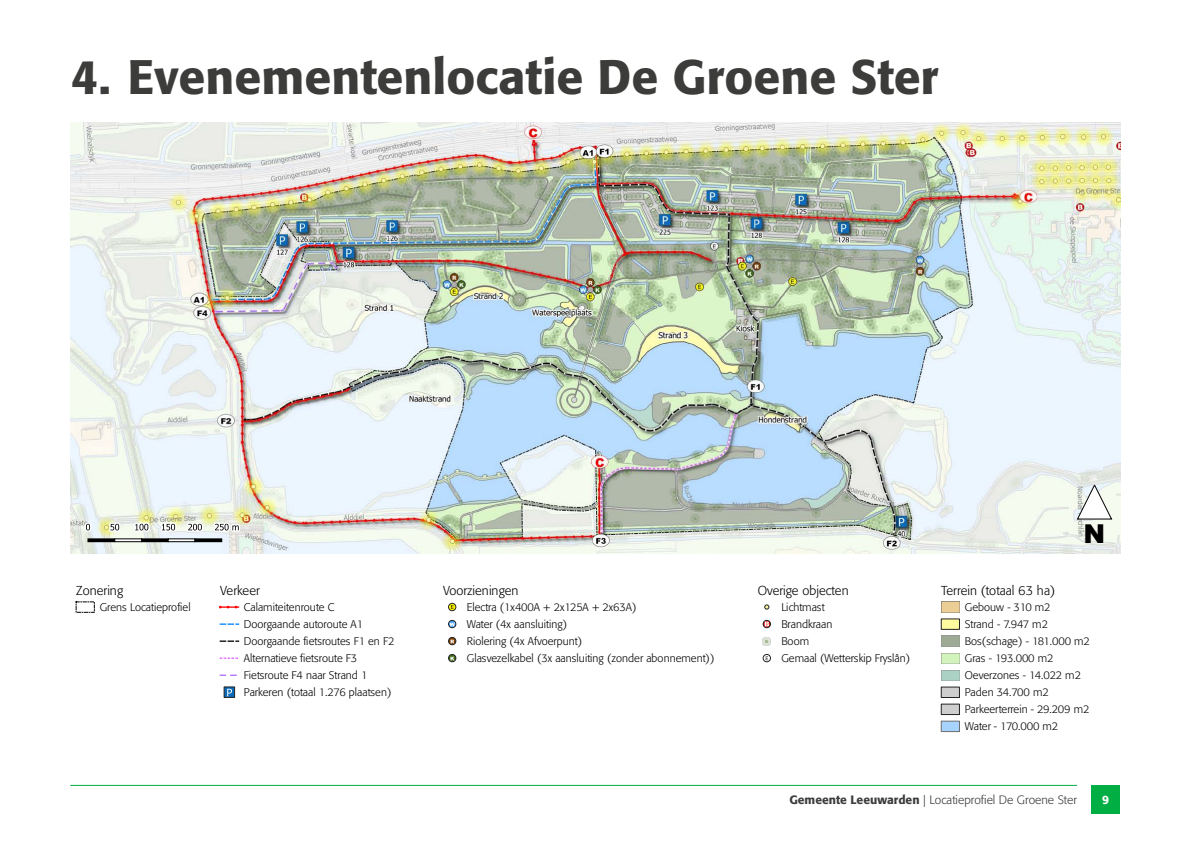
<style>
.page{position:relative;width:1191px;height:842px;background:#fff}
.page>*{position:absolute;margin:0;border:0;box-sizing:border-box;transform-origin:0 0}
.t1{font:500 48px "Formata";color:#3c3c3b}
.t2{font:26.1px "Arial Black Standaard";color:#000}
.t3{font:300 12.8px "Formata";letter-spacing:-.005em;color:#000}
.t4{font:300 12px "Formata";color:#3c3c3b}
.t5{font:500 12px "Formata";color:#fff}
.t6{font:300 11px/17px "Formata";color:#000}
.s1{font-weight:500}
</style>
<div class="page">
<div style="left:1091px;top:785px;width:29px;height:29px;background:#00ae43"></div>
<hr style="left:70px;top:785px;width:1007px;height:1px;background:#00ae43">
<img style="left:71px;top:122px;width:1049px;height:431px">
<div style="left:88px;top:538px;width:27px;height:4px;border:1px solid #000"></div>
<div style="left:114px;top:538px;width:28px;height:4px;border:1px solid #000"></div>
<div style="left:141px;top:538px;width:28px;height:4px;border:1px solid #000"></div>
<div style="left:168px;top:538px;width:27px;height:4px;border:1px solid #000"></div>
<div style="left:194px;top:538px;width:28px;height:4px;border:1px solid #000"></div>
<svg style="left:82px;top:520px;width:12px;height:14px"></svg>
<svg style="left:108px;top:520px;width:15px;height:14px"></svg>
<svg style="left:132px;top:520px;width:20px;height:14px"></svg>
<svg style="left:159px;top:520px;width:83px;height:14px"></svg>
<svg style="left:1076px;top:483px;width:36px;height:37px"></svg>
<div style="left:76px;top:601px;width:19px;height:12px;border:1px dashed #000"></div>
<img style="left:941px;top:602px;width:18px;height:10px">
<div style="left:941px;top:619px;width:18px;height:11px;background:#fffca0;border:1px solid #232323"></div>
<img style="left:941px;top:653px;width:18px;height:10px">
<img style="left:941px;top:670px;width:18px;height:10px">
<div style="left:941px;top:687px;width:18px;height:10px;background:#cecece"></div>
<div style="left:941px;top:704px;width:18px;height:10px;background:#cecece"></div>
<div style="left:941px;top:721px;width:18px;height:10px;background:#a7d3ff;border:1px solid #6c6c6c"></div>
<svg style="left:219px;top:606px;width:19px;height:2px"></svg>
<svg style="left:220px;top:623px;width:18px;height:2px"></svg>
<svg style="left:220px;top:640px;width:18px;height:2px"></svg>
<svg style="left:220px;top:657px;width:18px;height:2px"></svg>
<svg style="left:220px;top:674px;width:17px;height:2px"></svg>
<div style="left:224px;top:687px;width:11px;height:10px;background:#0b6bba;border:1px solid #232323"></div>
<svg style="left:227px;top:689px;width:5px;height:7px"></svg>
<svg style="left:448px;top:603px;width:8px;height:8px"></svg>
<div style="left:448px;top:603px;width:8px;height:8px;border:1px solid #232323;border-radius:50%"></div>
<div style="left:448px;top:620px;width:8px;height:8px;border:1px solid #232323;border-radius:50%"></div>
<svg style="left:449px;top:623px;width:6px;height:3px"></svg>
<div style="left:448px;top:637px;width:8px;height:8px;border:1px solid #232323;border-radius:50%"></div>
<svg style="left:450px;top:640px;width:4px;height:3px"></svg>
<div style="left:448px;top:654px;width:8px;height:8px;border:1px solid #232323;border-radius:50%"></div>
<svg style="left:764px;top:605px;width:5px;height:4px"></svg>
<div style="left:763px;top:620px;width:7px;height:8px;border:1px solid #232323;border-radius:50%"></div>
<svg style="left:764px;top:622px;width:5px;height:4px"></svg>
<svg style="left:763px;top:637px;width:7px;height:8px"></svg>
<div style="left:763px;top:654px;width:7px;height:8px;border:1px solid #232323;border-radius:50%"></div>
<svg style="left:765px;top:656px;width:3px;height:4px"></svg>
<h1 class="t1" style="left:71px;top:47px;width:869px">4. Evenementenlocatie De Groene Ster</h1>
<h2 class="t2" style="left:1083px;top:514px;width:23px">N</h2>
<p class="t3" style="left:76px;top:585px;width:49px">Zonering</p>
<p class="t6" style="left:100px;top:600px;width:92px">Grens Locatieprofiel</p>
<p class="t3" style="left:220px;top:585px;width:41px">Verkeer</p>
<p class="t6" style="left:244px;top:600px;width:152px">Calamiteitenroute C<br>Doorgaande autoroute A1<br>Doorgaande fietsroutes F1 en F2<br>Alternatieve fietsroute F3<br>Fietsroute F4 naar Strand 1<br>Parkeren (totaal 1.276 plaatsen)</p>
<p class="t3" style="left:443px;top:585px;width:77px">Voorzieningen</p>
<p class="t6" style="left:467px;top:600px;width:249px">Electra (1x400A + 2x125A + 2x63A)<br>Water (4x aansluiting)<br>Riolering (4x Afvoerpunt)<br>Glasvezelkabel (3x aansluiting (zonder abonnement))</p>
<p class="t3" style="left:757px;top:585px;width:92px">Overige objecten</p>
<p class="t6" style="left:781px;top:600px;width:130px">Lichtmast<br>Brandkraan<br>Boom<br>Gemaal (Wetterskip Fryslân)</p>
<p class="t3" style="left:941px;top:585px;width:115px">Terrein (totaal 63 ha)</p>
<p class="t6" style="left:964px;top:600px;width:127px">Gebouw - 310 m2<br>Strand - 7.947 m2<br>Bos(schage) - 181.000 m2<br>Gras - 193.000 m2<br>Oeverzones - 14.022 m2<br>Paden 34.700 m2<br>Parkeerterrein - 29.209 m2<br>Water - 170.000 m2</p>
<p class="t4" style="left:789px;top:793px;width:289px"><span class="s1">Gemeente Leeuwarden</span> | Locatieprofiel De Groene Ster</p>
<p class="t5" style="left:1102px;top:792px;width:8px">9</p>
</div>
